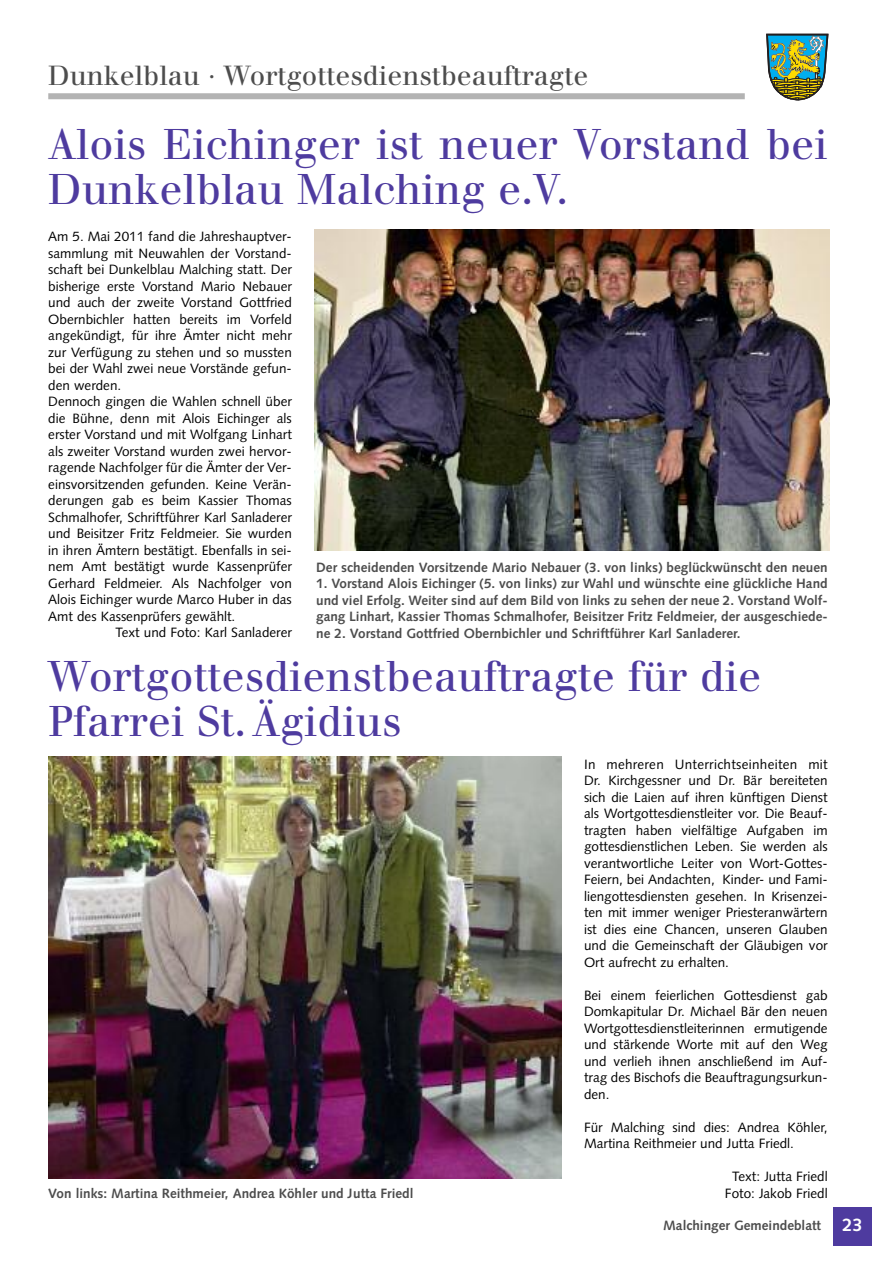
<style>
.page{position:relative;width:893px;height:1263px;background:#fff}
.page>*{position:absolute;margin:0;border:0;box-sizing:border-box;transform-origin:0 0}
.t1{font:42px/45px "Walbaum";color:#4e3b9f}
.t2{font:27px "Walbaum";color:#4d4d4d}
.t3{font:700 18px "Syntax";color:#fff}
.t4{font:13.5px/16.5px "Syntax";color:#000;text-align:justify}
.t5{font:700 13.5px/16.5px "Syntax";color:#4d4d4d;text-align:justify}
</style>
<div class="page">
<svg style="left:766px;top:33px;width:63px;height:67px;background:#779c7f"></svg>
<div style="left:48px;top:93px;width:697px;height:6px;background:#b3b3b3"></div>
<div style="left:833px;top:1208px;width:39px;height:38px;background:#4e3b9f"></div>
<img style="left:315px;top:230px;width:514px;height:320px">
<img style="left:49px;top:757px;width:512px;height:421px">
<h2 class="t2" style="left:48px;top:65px;width:542px">Dunkelblau · Wortgottesdienstbeauftragte</h2>
<h1 class="t1" style="left:48px;top:126px;width:781px">Alois Eichinger ist neuer Vorstand bei<br>Dunkelblau Malching e.V.</h1>
<p class="t4" style="left:48px;top:230px;width:245px">Am 5. Mai 2011 fand die Jahreshauptver-</p>
<p class="t4" style="left:48px;top:246px;width:245px">sammlung mit Neuwahlen der Vorstand-</p>
<p class="t4" style="left:48px;top:263px;width:245px">schaft bei Dunkelblau Malching statt. Der</p>
<p class="t4" style="left:48px;top:279px;width:245px">bisherige erste Vorstand Mario Nebauer</p>
<p class="t4" style="left:48px;top:296px;width:245px">und auch der zweite Vorstand Gottfried</p>
<p class="t4" style="left:48px;top:312px;width:245px">Obernbichler hatten bereits im Vorfeld</p>
<p class="t4" style="left:48px;top:329px;width:245px">angekündigt, für ihre Ämter nicht mehr</p>
<p class="t4" style="left:48px;top:345px;width:245px">zur Verfügung zu stehen und so mussten</p>
<p class="t4" style="left:48px;top:362px;width:245px">bei der Wahl zwei neue Vorstände gefun-</p>
<p class="t4" style="left:48px;top:378px;width:75px">den werden.</p>
<p class="t4" style="left:48px;top:395px;width:245px">Dennoch gingen die Wahlen schnell über</p>
<p class="t4" style="left:48px;top:411px;width:245px">die Bühne, denn mit Alois Eichinger als</p>
<p class="t4" style="left:48px;top:428px;width:245px">erster Vorstand und mit Wolfgang Linhart</p>
<p class="t4" style="left:48px;top:444px;width:245px">als zweiter Vorstand wurden zwei hervor-</p>
<p class="t4" style="left:48px;top:461px;width:245px">ragende Nachfolger für die Ämter der Ver-</p>
<p class="t4" style="left:48px;top:477px;width:245px">einsvorsitzenden gefunden. Keine Verän-</p>
<p class="t4" style="left:48px;top:494px;width:245px">derungen gab es beim Kassier Thomas</p>
<p class="t4" style="left:48px;top:510px;width:245px">Schmalhofer, Schriftführer Karl Sanladerer</p>
<p class="t4" style="left:48px;top:527px;width:245px">und Beisitzer Fritz Feldmeier. Sie wurden</p>
<p class="t4" style="left:48px;top:543px;width:245px">in ihren Ämtern bestätigt. Ebenfalls in sei-</p>
<p class="t4" style="left:48px;top:560px;width:245px">nem Amt bestätigt wurde Kassenprüfer</p>
<p class="t4" style="left:48px;top:576px;width:245px">Gerhard Feldmeier. Als Nachfolger von</p>
<p class="t4" style="left:48px;top:593px;width:245px">Alois Eichinger wurde Marco Huber in das</p>
<p class="t4" style="left:48px;top:609px;width:189px">Amt des Kassenprüfers gewählt.</p>
<p class="t4" style="left:116px;top:626px;width:178px">Text und Foto: Karl Sanladerer</p>
<p class="t5" style="left:316px;top:560px;width:513px">Der scheidenden Vorsitzende Mario Nebauer (3. von links) beglückwünscht den neuen</p>
<p class="t5" style="left:316px;top:577px;width:513px">1. Vorstand Alois Eichinger (5. von links) zur Wahl und wünschte eine glückliche Hand und viel Erfolg. Weiter sind auf dem Bild von links zu sehen der neue 2. Vorstand Wolf&shy;gang Linhart, Kassier Thomas Schmalhofer, Beisitzer Fritz Feldmeier, der ausgeschiede&shy;ne 2. Vorstand Gottfried Obernbichler und Schriftführer Karl Sanladerer.</p>
<h1 class="t1" style="left:48px;top:658px;width:715px">Wortgottesdienstbeauftragte für die<br>Pfarrei St.Ägidius</h1>
<p class="t5" style="left:48px;top:1186px;width:367px">Von links: Martina Reithmeier, Andrea Köhler und Jutta Friedl</p>
<p class="t4" style="left:584px;top:757px;width:245px">In mehreren Unterrichtseinheiten mit Dr. Kirchgessner und Dr. Bär bereiteten sich die Laien auf ihren künftigen Dienst als Wortgottesdienstleiter vor. Die Beauf&shy;tragten haben vielfältige Aufgaben im gottesdienstlichen Leben. Sie werden als verantwortliche Leiter von Wort-Gottes-Feiern, bei Andachten, Kinder- und Fami&shy;liengottesdiensten gesehen. In Krisenzei&shy;ten mit immer weniger Priesteranwärtern ist dies eine Chancen, unseren Glauben und die Gemeinschaft der Gläubigen vor Ort aufrecht zu erhalten.</p>
<p class="t4" style="left:584px;top:988px;width:245px">Bei einem feierlichen Gottesdienst gab Domkapitular Dr. Michael Bär den neuen Wortgottesdienstleiterinnen ermutigende und stärkende Worte mit auf den Weg und verlieh ihnen anschließend im Auf&shy;trag des Bischofs die Beauftragungsurkun&shy;den.</p>
<p class="t4" style="left:584px;top:1120px;width:245px">Für Malching sind dies: Andrea Köhler,<br>Martina Reithmeier und Jutta Friedl.</p>
<p class="t4" style="left:725px;top:1169px;width:104px;text-align:center">Text: Jutta Friedl<br>Foto: Jakob Friedl</p>
<p class="t5" style="left:663px;top:1218px;width:159px">Malchinger Gemeindeblatt</p>
<h3 class="t3" style="left:843px;top:1218px;width:22px">23</h3>
</div>
